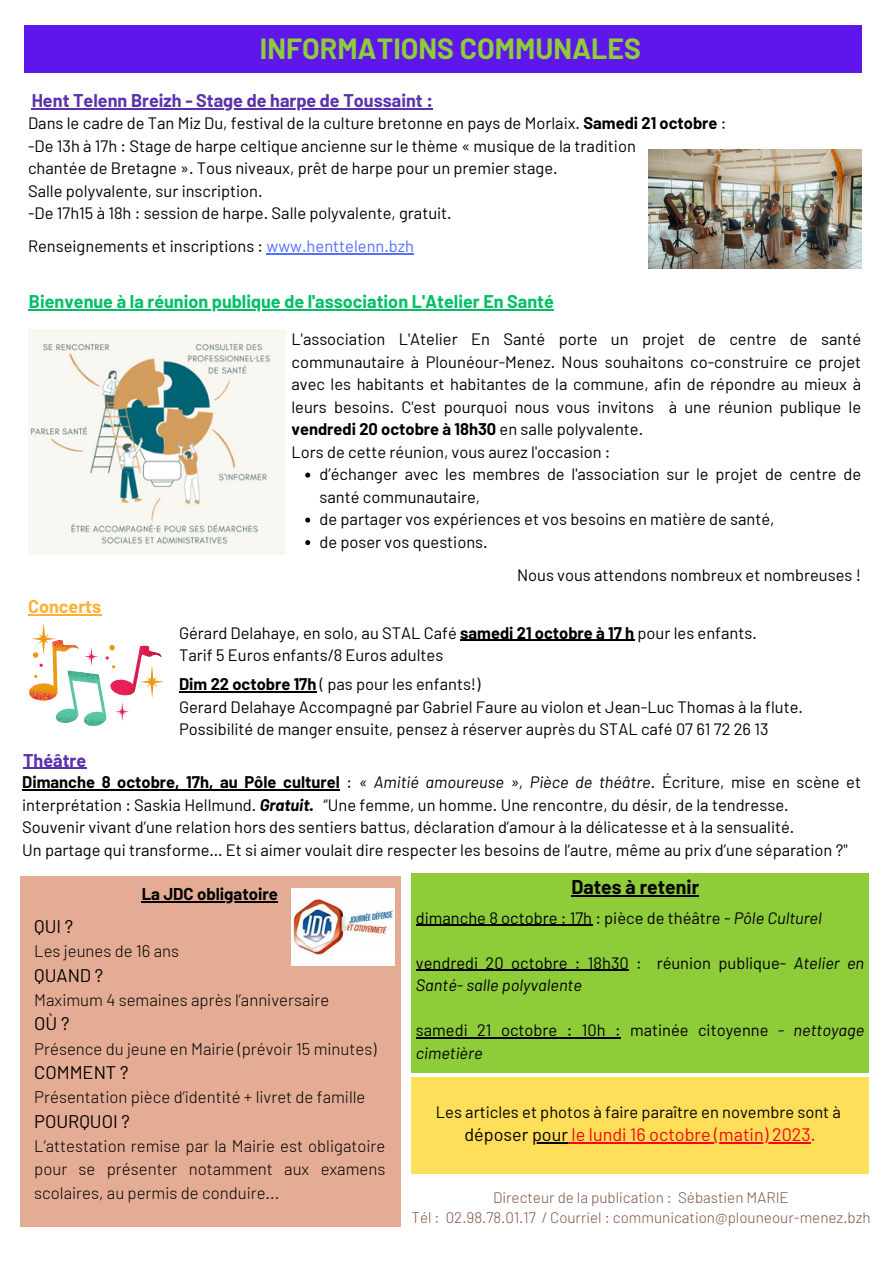
<style>
.page{position:relative;width:893px;height:1264px;background:#fff}
.page>*{position:absolute;margin:0;border:0;box-sizing:border-box;transform-origin:0 0}
.t1{font:700 28.5px "Barlow";color:#8ecc39}
.t2{font:700 19.5px "Barlow";color:#000}
.t3{font:18.3px "Barlow";color:#000}
.t4{font:700 18px "Barlow";color:#00bf63}
.t5{font:700 18px "Barlow";color:#5b32ad}
.t6{font:18px "Barlow";color:#ff0013}
.t7{font:700 18px "Barlow";color:#ffb037}
.t8{font:300 16.8px/23.2px "Barlow";color:#000;text-align:justify}
.t9{font:700 16.8px "Barlow";color:#000}
.t10{font:16.5px/22.5px "Barlow";color:#000}
.t11{font:300 15.15px "Barlow";color:#7d5343}
.s1{font-weight:700}
.s2{color:#5271ff}
.s3{font-style:italic}
.s4{font-weight:700;font-style:italic}
.s5{color:#000}
</style>
<div class="page">
<div style="left:24px;top:26px;width:837px;height:47px;background:#5e17eb"></div>
<div style="left:20px;top:876px;width:381px;height:350px;background:#e4ac95"></div>
<div style="left:411px;top:873px;width:457px;height:199px;background:#8ecc39"></div>
<hr style="left:416px;top:924px;width:176px;height:1px;background:#000">
<hr style="left:416px;top:969px;width:212px;height:1px;background:#000">
<hr style="left:416px;top:1037px;width:204px;height:1px;background:#000">
<div style="left:411px;top:1077px;width:457px;height:96px;background:#ffde59"></div>
<img style="left:291px;top:888px;width:104px;height:77px">
<img style="left:648px;top:149px;width:213px;height:119px">
<img style="left:28px;top:330px;width:257px;height:225px">
<svg style="left:29px;top:623px;width:135px;height:103px"></svg>
<hr style="left:142px;top:901px;width:136px;height:2px;background:#000">
<hr style="left:571px;top:895px;width:128px;height:1px;background:#000">
<hr style="left:532px;top:1141px;width:36px;height:2px;background:#000">
<hr style="left:568px;top:1141px;width:242px;height:2px;background:#ff0013">
<hr style="left:32px;top:108px;width:401px;height:1px;background:#5b32ad">
<hr style="left:266px;top:253px;width:148px;height:1px;background:#5271ff">
<svg style="left:305px;top:472px;width:5px;height:5px"></svg>
<svg style="left:305px;top:517px;width:5px;height:5px"></svg>
<svg style="left:305px;top:540px;width:5px;height:5px"></svg>
<hr style="left:460px;top:640px;width:174px;height:1px;background:#000">
<hr style="left:179px;top:691px;width:137px;height:1px;background:#000">
<hr style="left:22px;top:789px;width:318px;height:1px;background:#000">
<hr style="left:23px;top:767px;width:63px;height:2px;background:#5b32ad">
<hr style="left:28px;top:614px;width:73px;height:1px;background:#ffb037">
<hr style="left:29px;top:309px;width:525px;height:1px;background:#00bf63">
<p class="t1" style="left:260px;top:30px;width:382px">INFORMATIONS COMMUNALES</p>
<p class="t5" style="left:32px;top:89px;width:402px">Hent Telenn Breizh - Stage de harpe de Toussaint :</p>
<p class="t10" style="left:28px;top:111px;width:699px">Dans le cadre de Tan Miz Du, festival de la culture bretonne en pays de Morlaix. <span class="s1">Samedi 21 octobre</span> :</p>
<p class="t10" style="left:28px;top:134px;width:609px">-De 13h à 17h : Stage de harpe celtique ancienne sur le thème « musique de la tradition</p>
<p class="t10" style="left:28px;top:156px;width:531px">chantée de Bretagne ». Tous niveaux, prêt de harpe pour un premier stage.</p>
<p class="t10" style="left:28px;top:179px;width:236px">Salle polyvalente, sur inscription.</p>
<p class="t10" style="left:28px;top:201px;width:425px">-De 17h15 à 18h : session de harpe. Salle polyvalente, gratuit.</p>
<p class="t10" style="left:28px;top:234px;width:387px">Renseignements et inscriptions : <span class="s2">www.henttelenn.bzh</span></p>
<p class="t4" style="left:29px;top:290px;width:526px">Bienvenue à la réunion publique de l'association L'Atelier En Santé</p>
<p class="t10" style="left:291px;top:327px;width:571px;text-align:justify">L'association L'Atelier En Santé porte un projet de centre de santé communautaire à Plounéour-Menez. Nous souhaitons co-construire ce projet avec les habitants et habitantes de la commune, afin de répondre au mieux à leurs besoins. C'est pourquoi nous vous invitons à une réunion publique le <span class="s1">vendredi 20 octobre à 18h30</span> en salle polyvalente.</p>
<p class="t10" style="left:291px;top:440px;width:320px">Lors de cette réunion, vous aurez l'occasion :</p>
<p class="t10" style="left:319px;top:462px;width:543px">d’échanger avec les membres de l'association sur le projet de centre de santé communautaire,</p>
<p class="t10" style="left:319px;top:507px;width:456px">de partager vos expériences et vos besoins en matière de santé,</p>
<p class="t10" style="left:319px;top:529px;width:170px">de poser vos questions.</p>
<p class="t7" style="left:28px;top:595px;width:75px">Concerts</p>
<p class="t5" style="left:23px;top:748px;width:65px">Théâtre</p>
<p class="t10" style="left:517px;top:563px;width:345px">Nous vous attendons nombreux et nombreuses !</p>
<p class="t10" style="left:179px;top:621px;width:579px">Gérard Delahaye, en solo, au STAL Café <span class="s1">samedi 21 octobre à 17 h</span> pour les enfants.</p>
<p class="t10" style="left:179px;top:643px;width:266px">Tarif 5 Euros enfants/8 Euros adultes</p>
<p class="t10" style="left:179px;top:672px;width:303px"><span class="s1">Dim 22 octobre 17h</span> ( pas pour les enfants!)</p>
<p class="t10" style="left:179px;top:694px;width:625px">Gerard Delahaye Accompagné par Gabriel Faure au violon et Jean-Luc Thomas à la flute.</p>
<p class="t10" style="left:179px;top:717px;width:591px">Possibilité de manger ensuite, pensez à réserver auprès du STAL café 07 61 72 26 13</p>
<p class="t10" style="left:22px;top:770px;width:840px"><span class="s1">Dimanche 8 octobre, 17h, au Pôle culturel</span> : <span class="s3">« Amitié amoureuse », Pièce de théâtre</span>. Écriture, mise en scène et interprétation : Saskia Hellmund. <span class="s4">Gratuit.</span> “Une femme, un homme. Une rencontre, du désir, de la tendresse.</p>
<p class="t10" style="left:22px;top:815px;width:773px">Souvenir vivant d’une relation hors des sentiers battus, déclaration d’amour à la délicatesse et à la sensualité.</p>
<p class="t10" style="left:22px;top:837px;width:826px">Un partage qui transforme… Et si aimer voulait dire respecter les besoins de l’autre, même au prix d’une séparation ?"</p>
<p class="t9" style="left:142px;top:883px;width:138px">La JDC obligatoire</p>
<p class="t3" style="left:34px;top:914px;width:41px">QUI ?</p>
<p class="t8" style="left:34px;top:938px;width:146px">Les jeunes de 16 ans</p>
<p class="t3" style="left:34px;top:963px;width:71px">QUAND ?</p>
<p class="t8" style="left:34px;top:987px;width:296px">Maximum 4 semaines après l’anniversaire</p>
<p class="t3" style="left:34px;top:1011px;width:37px">OÙ?</p>
<p class="t8" style="left:34px;top:1036px;width:343px">Présence du jeune en Mairie (prévoir 15 minutes)</p>
<p class="t3" style="left:34px;top:1060px;width:96px">COMMENT ?</p>
<p class="t8" style="left:34px;top:1084px;width:333px">Présentation pièce d’identité + livret de famille</p>
<p class="t3" style="left:34px;top:1109px;width:97px">POURQUOI ?</p>
<p class="t8" style="left:34px;top:1133px;width:352px">L’attestation remise par la Mairie est obligatoire pour se présenter notamment aux examens scolaires, au permis de conduire...</p>
<p class="t2" style="left:571px;top:874px;width:129px">Dates à retenir</p>
<p class="t10" style="left:416px;top:905px;width:407px">dimanche 8 octobre : 17h : pièce de théâtre - <span class="s3">Pôle Culturel</span></p>
<p class="t10" style="left:416px;top:950px;width:450px">vendredi 20 octobre : 18h30 : réunion publique- <span class="s3">Atelier en<br>Santé- salle polyvalente</span></p>
<p class="t10" style="left:416px;top:1018px;width:450px">samedi 21 octobre : 10h : matinée citoyenne <span class="s3">- nettoyage cimetière</span></p>
<p class="t10" style="left:436px;top:1100px;width:406px">Les articles et photos à faire paraître en novembre sont à</p>
<p class="t6" style="left:464px;top:1122px;width:352px"><span class="s5">déposer pour</span> le lundi 16 octobre (matin) 2023.</p>
<p class="t11" style="left:493px;top:1187px;width:297px">Directeur de la publication : Sébastien MARIE</p>
<p class="t11" style="left:411px;top:1208px;width:460px">Tél : 02.98.78.01.17 / Courriel : communication@plouneour-menez.bzh</p>
</div>
